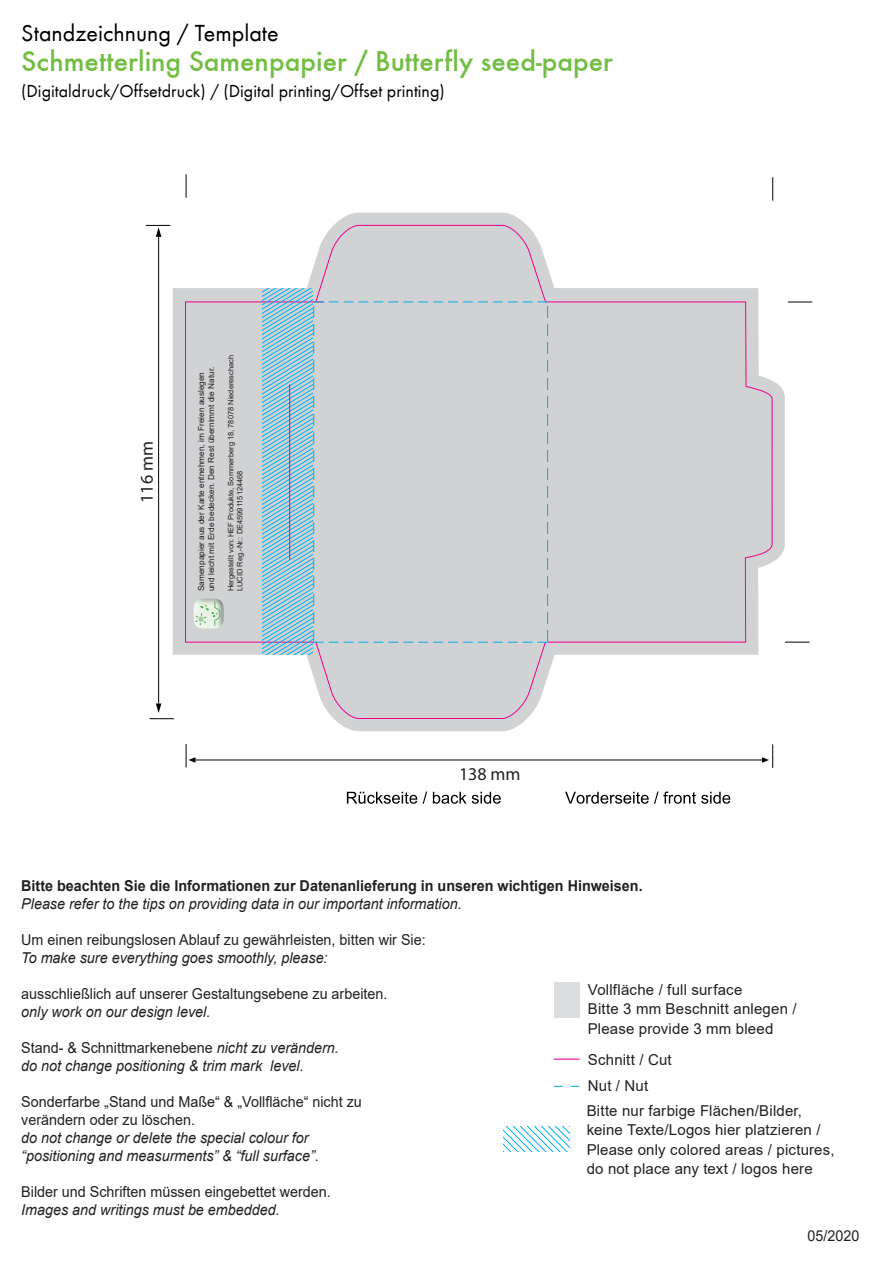
<style>
.page{position:relative;width:893px;height:1263px;background:#fff}
.page>*{position:absolute;margin:0;border:0;box-sizing:border-box;transform-origin:0 0}
.t1{font:29.55px "Futura T Medium";color:#72be43}
.t2{font:24px "Futura T";color:#000}
.t3{font:18px "Futura T";color:#000}
.t4{font:18px "Myriad Pro";color:#231f20}
.t5{font:italic 15px/18px "Arial";color:#231f20;scale:.96 1}
.t6{font:15px/18px "Arial";color:#231f20;scale:.96 1}
.t7{font:15px/19.5px "Arial";color:#231f20}
.t8{font:700 15px "Arial";color:#231f20;scale:.96 1}
.t9{font:8.25px/9.9px "Arial";color:#231f20}
.t10{font:7.5px/9px "Arial";color:#231f20}
.s1{font-style:normal}
</style>
<div class="page">
<svg style="left:173px;top:213px;width:612px;height:518px"></svg>
<hr style="left:195px;top:759px;width:567px;height:1px;background:#000">
<hr style="left:158px;top:236px;width:1px;height:467px;background:#000">
<svg style="left:186px;top:744px;width:9px;height:23px"></svg>
<svg style="left:785px;top:642px;width:24px;height:1px"></svg>
<svg style="left:788px;top:302px;width:24px;height:1px"></svg>
<svg style="left:186px;top:174px;width:1px;height:24px"></svg>
<svg style="left:146px;top:225px;width:24px;height:12px"></svg>
<svg style="left:150px;top:703px;width:24px;height:16px"></svg>
<svg style="left:347px;top:792px;width:70px;height:12px"></svg>
<svg style="left:423px;top:791px;width:4px;height:13px"></svg>
<svg style="left:433px;top:792px;width:68px;height:12px"></svg>
<svg style="left:565px;top:791px;width:165px;height:13px"></svg>
<svg style="left:545px;top:177px;width:228px;height:590px"></svg>
<svg style="left:185px;top:301px;width:78px;height:342px"></svg>
<svg style="left:263px;top:225px;width:285px;height:494px"></svg>
<hr style="left:289px;top:384px;width:1px;height:176px;background:#ed028c">
<img style="left:222px;top:603px;width:2px;height:21px">
<img style="left:194px;top:599px;width:28px;height:29px">
<svg style="left:195px;top:602px;width:25px;height:24px"></svg>
<div style="left:554px;top:982px;width:26px;height:36px;background:#dcdddf"></div>
<svg style="left:554px;top:1059px;width:25px;height:1px"></svg>
<svg style="left:503px;top:1126px;width:67px;height:26px"></svg>
<h2 class="t2" style="left:21px;top:20px;width:259px">Standzeichnung / Template</h2>
<h1 class="t1" style="left:21px;top:44px;width:593px">Schmetterling Samenpapier / Butterfly seed-paper</h1>
<p class="t3" style="left:21px;top:81px;width:425px">(Digitaldruck/Offsetdruck) / (Digital printing/Offset printing)</p>
<p class="t4" style="left:136px;top:503px;width:63px;rotate:-90deg">116 mm</p>
<p class="t9" style="left:196px;top:591px;width:226px;rotate:-90deg">Samenpapier aus der Karte entnehmen, im Freien auslegen und leicht mit Erde bedecken. Den Rest übernimmt die Natur.</p>
<p class="t10" style="left:226px;top:591px;width:238px;rotate:-90deg">Hergestellt von: HEF Produkte, Sommerberg 18, 78078 Niedereschach<br>LUCID Reg.-Nr.: DE4599115124468</p>
<p class="t4" style="left:459px;top:763px;width:63px">138 mm</p>
<p class="t8" style="left:21px;top:875px;width:649px">Bitte beachten Sie die Informationen zur Datenanlieferung in unseren wichtigen Hinweisen.</p>
<p class="t5" style="left:21px;top:895px;width:460px">Please refer to the tips on providing data in our important information.</p>
<p class="t6" style="left:21px;top:931px;width:423px">Um einen reibungslosen Ablauf zu gewährleisten, bitten wir Sie:</p>
<p class="t5" style="left:21px;top:949px;width:321px">To make sure everything goes smoothly, please:</p>
<p class="t6" style="left:21px;top:985px;width:383px">ausschließlich auf unserer Gestaltungsebene zu arbeiten.</p>
<p class="t5" style="left:21px;top:1003px;width:198px">only work on our design level.</p>
<p class="t5" style="left:21px;top:1039px;width:332px"><span class="s1">Stand- &amp; Schnittmarkenebene</span> nicht zu verändern. do not change positioning &amp; trim mark level.</p>
<p class="t6" style="left:21px;top:1093px;width:356px">Sonderfarbe „Stand und Maße“ &amp; „Vollfläche“ nicht zu verändern oder zu löschen.</p>
<p class="t5" style="left:21px;top:1129px;width:311px">do not change or delete the special colour for “positioning and measurments” &amp; “full surface”<span class="s1">.</span></p>
<p class="t6" style="left:21px;top:1183px;width:324px">Bilder und Schriften müssen eingebettet werden.</p>
<p class="t5" style="left:21px;top:1201px;width:271px">Images and writings must be embedded.</p>
<p class="t7" style="left:588px;top:980px;width:210px">Vollfläche / full surface<br>Bitte 3 mm Beschnitt anlegen /<br>Please provide 3 mm bleed</p>
<p class="t7" style="left:588px;top:1046px;width:85px;line-height:26.2px">Schnitt / Cut<br>Nut / Nut</p>
<p class="t7" style="left:587px;top:1100px;width:249px">Bitte nur farbige Flächen/Bilder, keine Texte/Logos hier platzieren / Please only colored areas / pictures, do not place any text / logos here</p>
<p class="t6" style="left:807px;top:1226px;width:56px">05/2020</p>
</div>
